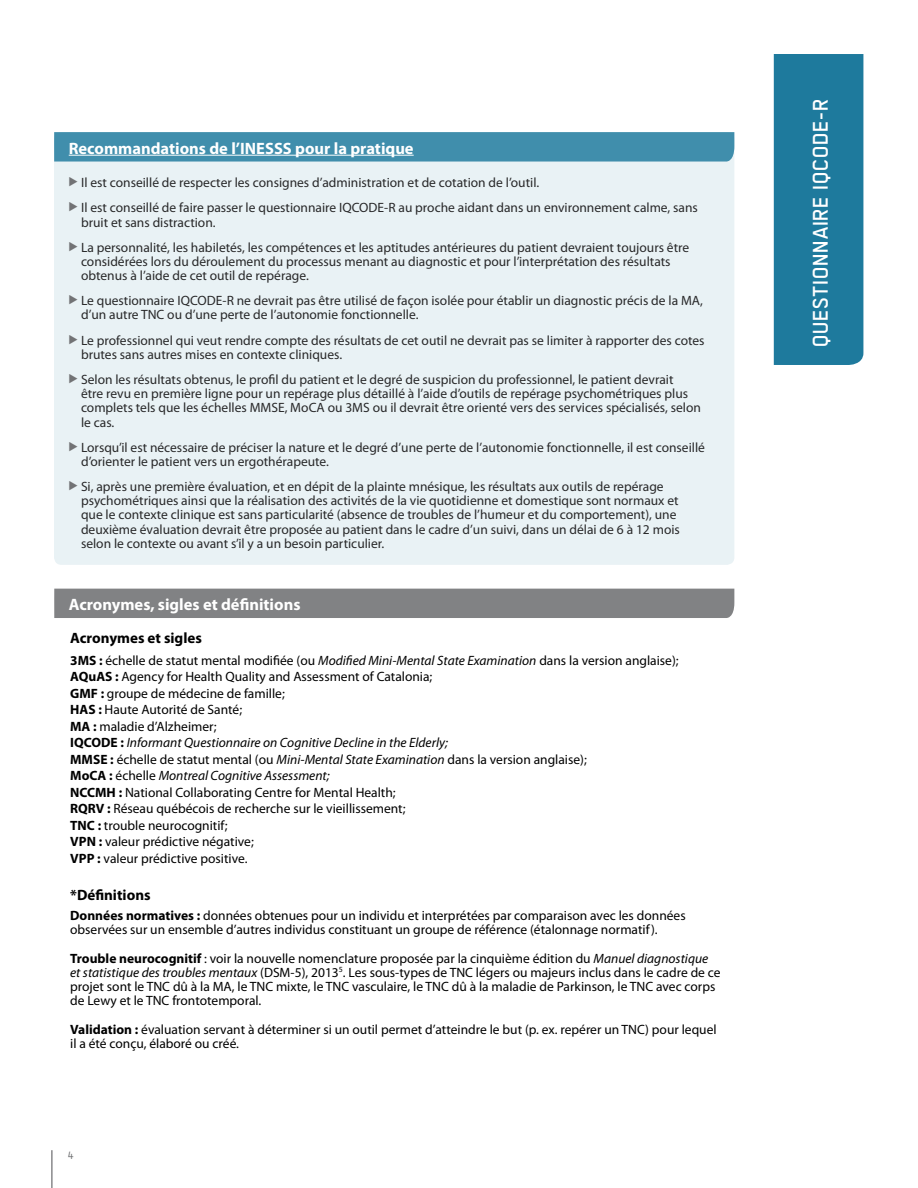
<style>
.page{position:relative;width:918px;height:1188px;background:#fff}
.page>*{position:absolute;margin:0;border:0;box-sizing:border-box;transform-origin:0 0}
.t1{font:500 24px "Regular";color:#fff}
.t2{font:700 16.5px "Myriad Pro";color:#fff}
.t3{font:700 15px "Myriad Pro";color:#000}
.t4{font:13.5px/14.2px "Myriad Pro";color:#282829}
.t5{font:13.5px/16.5px "Myriad Pro";color:#000}
.t6{font:12px "Regular";color:#6b6c6e}
.s1{font-weight:700}
.s2{font-style:italic}
</style>
<div class="page">
<hr style="left:51px;top:1150px;width:2px;height:38px;background:#89898b">
<div style="left:54px;top:589px;width:680px;height:29px;background:#818284"></div>
<div style="left:54px;top:132px;width:680px;height:433px;background:#e9f2f5;border-radius:8px"></div>
<svg style="left:54px;top:132px;width:680px;height:30px;background:#4490ad"></svg>
<hr style="left:69px;top:155px;width:345px;height:1px;background:#fff">
<div style="left:774px;top:54px;width:89px;height:311px;background:#1e7a9d"></div>
<p class="t2" style="left:69px;top:137px;width:346px">Recommandations de l’INESSS pour la pratique</p>
<p class="t4" style="left:81px;top:170px;width:618px;line-height:25px">Il est conseillé de respecter les consignes d’administration et de cotation de l’outil.<br>Il est conseillé de faire passer le questionnaire IQCODE-R au proche aidant dans un environnement calme, sans</p>
<p class="t4" style="left:81px;top:209px;width:610px;line-height:25px">bruit et sans distraction.<br>La personnalité, les habiletés, les compétences et les aptitudes antérieures du patient devraient toujours être</p>
<p class="t4" style="left:81px;top:254px;width:591px">considérées lors du déroulement du processus menant au diagnostic et pour l’interprétation des résultats obtenus à l’aide de cet outil de repérage.</p>
<p class="t4" style="left:81px;top:293px;width:623px">Le questionnaire IQCODE-R ne devrait pas être utilisé de façon isolée pour établir un diagnostic précis de la MA, d’un autre TNC ou d’une perte de l’autonomie fonctionnelle.</p>
<p class="t4" style="left:81px;top:333px;width:625px">Le professionnel qui veut rendre compte des résultats de cet outil ne devrait pas se limiter à rapporter des cotes brutes sans autres mises en contexte cliniques.</p>
<p class="t4" style="left:81px;top:372px;width:622px">Selon les résultats obtenus, le profil du patient et le degré de suspicion du professionnel, le patient devrait<br>être revu en première ligne pour un repérage plus détaillé à l’aide d’outils de repérage psychométriques plus complets tels que les échelles MMSE, MoCA ou 3MS ou il devrait être orienté vers des services spécialisés, selon le cas.</p>
<p class="t4" style="left:81px;top:440px;width:626px">Lorsqu’il est nécessaire de préciser la nature et le degré d’une perte de l’autonomie fonctionnelle, il est conseillé d’orienter le patient vers un ergothérapeute.</p>
<p class="t4" style="left:81px;top:479px;width:600px">Si, après une première évaluation, et en dépit de la plainte mnésique, les résultats aux outils de repérage psychométriques ainsi que la réalisation des activités de la vie quotidienne et domestique sont normaux et que le contexte clinique est sans particularité (absence de troubles de l’humeur et du comportement), une deuxième évaluation devrait être proposée au patient dans le cadre d’un suivi, dans un délai de 6 à 12 mois selon le contexte ou avant s’il y a un besoin particulier.</p>
<p class="t2" style="left:69px;top:594px;width:233px">Acronymes, sigles et définitions</p>
<p class="t3" style="left:70px;top:628px;width:133px">Acronymes et sigles</p>
<p class="t5" style="left:70px;top:652px;width:610px"><span class="s1">3MS :</span> échelle de statut mental modifiée (ou <span class="s2">Modified Mini-Mental State Examination</span> dans la version anglaise); <span class="s1">AQuAS :</span> Agency for Health Quality and Assessment of Catalonia;<br><span class="s1">GMF :</span> groupe de médecine de famille;<br><span class="s1">HAS :</span> Haute Autorité de Santé;<br><span class="s1">MA :</span> maladie d’Alzheimer;<br><span class="s1">IQCODE :</span> <span class="s2">Informant Questionnaire on Cognitive Decline in the Elderly;<br></span><span class="s1">MMSE :</span> échelle de statut mental (ou <span class="s2">Mini-Mental State Examination</span> dans la version anglaise);<br><span class="s1">MoCA :</span> échelle <span class="s2">Montreal Cognitive Assessment;<br></span><span class="s1">NCCMH :</span> National Collaborating Centre for Mental Health;<br><span class="s1">RQRV :</span> Réseau québécois de recherche sur le vieillissement;<br><span class="s1">TNC :</span> trouble neurocognitif;<br><span class="s1">VPN :</span> valeur prédictive négative;<br><span class="s1">VPP :</span> valeur prédictive positive.</p>
<p class="t3" style="left:70px;top:885px;width:82px">*Définitions</p>
<p class="t5" style="left:70px;top:908px;width:617px;line-height:14.2px"><span class="s1">Données normatives :</span> données obtenues pour un individu et interprétées par comparaison avec les données observées sur un ensemble d’autres individus constituant un groupe de référence (étalonnage normatif).</p>
<p class="t5" style="left:70px;top:951px;width:652px;line-height:14.2px"><span class="s1">Trouble neurocognitif</span> : voir la nouvelle nomenclature proposée par la cinquième édition du <span class="s2">Manuel diagnostique et statistique des troubles mentaux</span> (DSM-5), 2013<sup>5</sup>. Les sous-types de TNC légers ou majeurs inclus dans le cadre de ce projet sont le TNC dû à la MA, le TNC mixte, le TNC vasculaire, le TNC dû à la maladie de Parkinson, le TNC avec corps de Lewy et le TNC frontotemporal.</p>
<p class="t5" style="left:70px;top:1022px;width:648px;line-height:14.2px"><span class="s1">Validation :</span> évaluation servant à déterminer si un outil permet d’atteindre le but (p. ex. repérer un TNC) pour lequel il a été conçu, élaboré ou créé.</p>
<p class="t6" style="left:68px;top:1148px;width:7px">4</p>
<h1 class="t1" style="left:807px;top:347px;width:247px;rotate:-90deg">Questionnaire IQCODE-R</h1>
</div>
